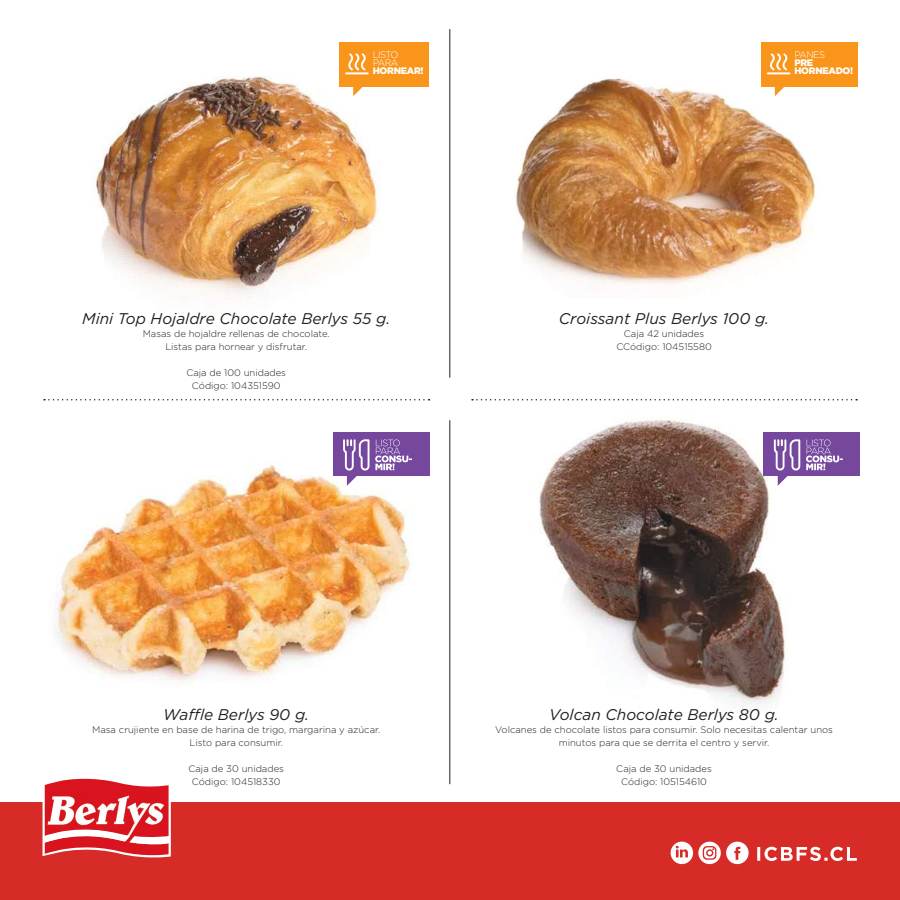
<style>
.page{position:relative;width:900px;height:900px;background:#fff}
.page>*{position:absolute;margin:0;border:0;box-sizing:border-box;transform-origin:0 0}
.t1{font:italic 15.5px "Gotham";color:#241f1f}
.t2{font:300 9.5px/13px "Gotham";color:#241f1f;text-align:center}
.t3{font:900 9.45px/8px "Gotham";letter-spacing:-.03em;color:#fff}
.t4{font:300 9.45px/8px "Gotham";letter-spacing:-.06em;color:#fff}
</style>
<div class="page">
<img style="left:55px;top:463px;width:356px;height:219px">
<img style="left:539px;top:419px;width:248px;height:290px">
<img style="left:92px;top:76px;width:289px;height:218px">
<img style="left:515px;top:78px;width:301px;height:207px">
<div style="left:761px;top:43px;width:96px;height:44px;background:#f9951b"></div>
<svg style="left:767px;top:53px;width:23px;height:21px"></svg>
<svg style="left:775px;top:87px;width:11px;height:9px"></svg>
<div style="left:333px;top:432px;width:96px;height:44px;background:#75489e"></div>
<svg style="left:342px;top:439px;width:70px;height:47px"></svg>
<div style="left:764px;top:432px;width:96px;height:44px;background:#75489e"></div>
<svg style="left:773px;top:439px;width:70px;height:47px"></svg>
<div style="left:339px;top:43px;width:90px;height:44px;background:#f9951b"></div>
<svg style="left:345px;top:53px;width:24px;height:21px"></svg>
<svg style="left:353px;top:87px;width:12px;height:9px"></svg>
<hr style="left:450px;top:420px;width:1px;height:364px;background:#241f1f">
<svg style="left:472px;top:399px;width:385px;height:2px"></svg>
<hr style="left:450px;top:29px;width:1px;height:349px;background:#241f1f">
<svg style="left:44px;top:399px;width:385px;height:2px"></svg>
<div style="left:0;top:803px;width:900px;height:97px;background:#d62b26"></div>
<svg style="left:757px;top:847px;width:100px;height:14px"></svg>
<svg style="left:671px;top:842px;width:78px;height:22px"></svg>
<svg style="left:43px;top:778px;width:128px;height:79px"></svg>
<img style="left:45px;top:779px;width:124px;height:79px">
<p class="t4" style="left:373px;top:51px;width:27px">LISTO<br>PARA</p>
<p class="t3" style="left:373px;top:67px;width:52px">HORNEAR!</p>
<h1 class="t1" style="left:82px;top:310px;width:310px">Mini Top Hojaldre Chocolate Berlys 55 g.</h1>
<p class="t2" style="left:143px;top:327px;width:189px">Masas de hojaldre rellenas de chocolate.<br>Listas para hornear y disfrutar.</p>
<p class="t2" style="left:186px;top:366px;width:101px">Caja de 100 unidades<br>Código: 104351590</p>
<p class="t4" style="left:794px;top:51px;width:32px">PANES</p>
<p class="t3" style="left:794px;top:59px;width:60px">PRE<br>HORNEADO!</p>
<h1 class="t1" style="left:559px;top:310px;width:212px">Croissant Plus Berlys 100 g.</h1>
<p class="t2" style="left:616px;top:327px;width:97px">Caja 42 unidades<br>CCódigo: 104515580</p>
<h1 class="t1" style="left:163px;top:705px;width:147px">Waffle Berlys 90 g.</h1>
<p class="t2" style="left:92px;top:723px;width:290px">Masa crujiente en base de harina de trigo, margarina y azúcar.<br>Listo para consumir.</p>
<p class="t2" style="left:189px;top:762px;width:97px">Caja de 30 unidades<br>Código: 104518330</p>
<h1 class="t1" style="left:549px;top:705px;width:231px">Volcan Chocolate Berlys 80 g.</h1>
<p class="t2" style="left:495px;top:723px;width:339px">Volcanes de chocolate listos para consumir. Solo necesitas calentar unos minutos para que se derrita el centro y servir.</p>
<p class="t2" style="left:616px;top:762px;width:97px">Caja de 30 unidades<br>Código: 105154610</p>
</div>
